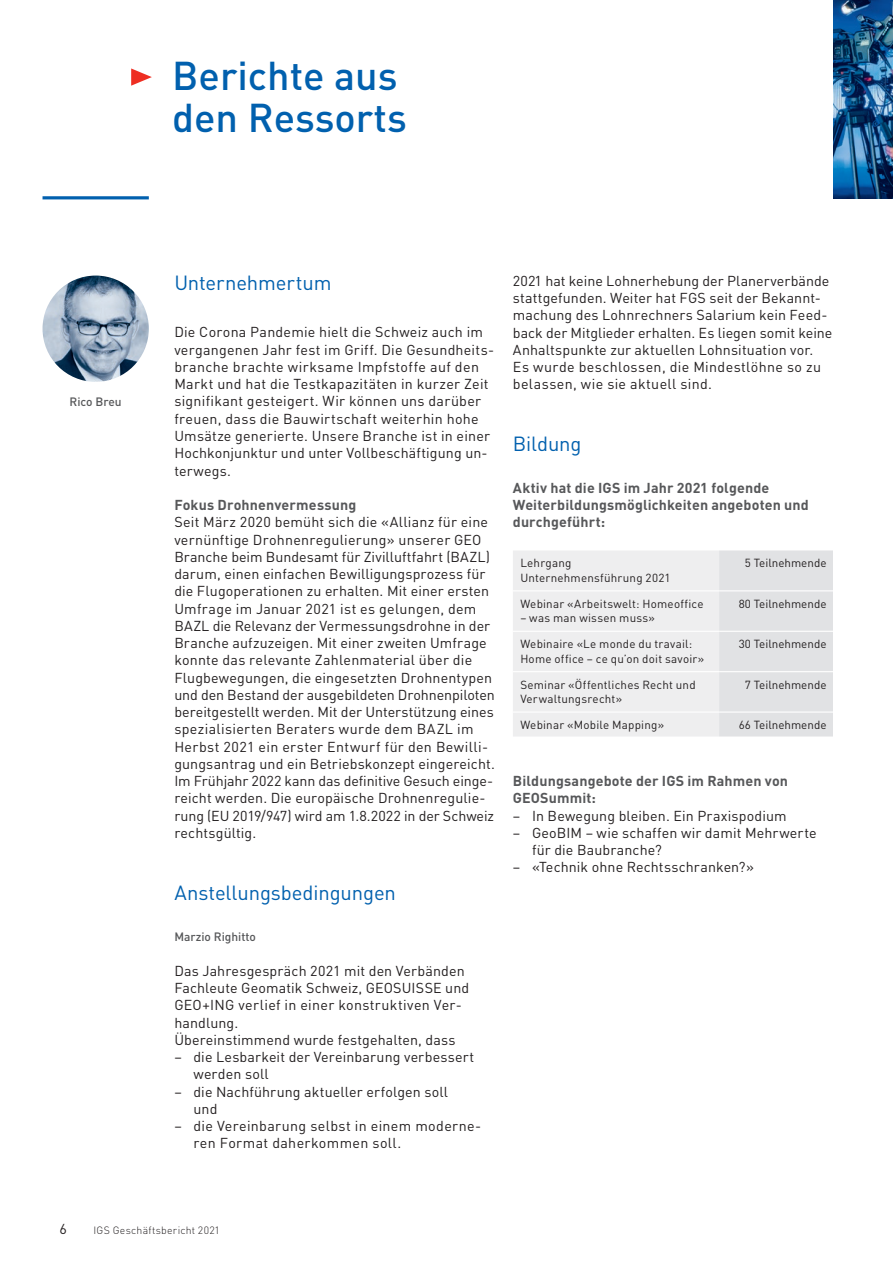
<style>
.page{position:relative;width:893px;height:1263px;background:#fff}
.page>*{position:absolute;margin:0;border:0;box-sizing:border-box;transform-origin:0 0}
.t1{font:500 39.75px/42px "DIN";color:#0160ae}
.t2{font:20.25px "DIN";letter-spacing:-.005em;color:#0160ae}
.t3{font:14.25px/17.2px "DIN";letter-spacing:.01em;color:#231f20}
.t4{font:700 14.25px/17.2px "DIN";letter-spacing:.01em;color:#57585a}
.t5{font:500 12px "DIN";color:#57585a}
.t6{font:11.7px/14.5px "DIN";letter-spacing:.015em;color:#231f20}
.t7{font:300 10.5px "DIN";letter-spacing:.025em;color:#231f20}
</style>
<div class="page">
<hr style="left:43px;top:196px;width:106px;height:3px;background:#0160ae">
<svg style="left:131px;top:68px;width:21px;height:18px"></svg>
<img style="left:43px;top:276px;width:106px;height:106px;border-radius:53px">
<svg style="left:513px;top:550px;width:320px;height:186px;background:#e9e9eb"></svg>
<hr style="left:513px;top:671px;width:206px;height:1px;background:#fff">
<hr style="left:719px;top:671px;width:115px;height:1px;background:#fff">
<hr style="left:513px;top:631px;width:206px;height:1px;background:#fff">
<hr style="left:719px;top:631px;width:115px;height:1px;background:#fff">
<hr style="left:513px;top:590px;width:206px;height:1px;background:#fff">
<hr style="left:719px;top:590px;width:115px;height:1px;background:#fff">
<hr style="left:513px;top:711px;width:206px;height:2px;background:#fff">
<hr style="left:719px;top:711px;width:115px;height:2px;background:#fff">
<img style="left:833px;top:0;width:60px;height:199px">
<h1 class="t1" style="left:172px;top:54px;width:236px">Berichte aus den Ressorts</h1>
<p class="t5" style="left:70px;top:394px;width:54px">Rico Breu</p>
<h2 class="t2" style="left:174px;top:270px;width:159px">Unternehmertum</h2>
<p class="t3" style="left:174px;top:323px;width:321px">Die Corona Pandemie hielt die Schweiz auch im vergangenen Jahr fest im Griff. Die Gesundheits&shy;branche brachte wirksame Impfstoffe auf den Markt und hat die Testkapazitäten in kurzer Zeit signifikant gesteigert. Wir können uns darüber freuen, dass die Bauwirtschaft weiterhin hohe Umsätze generierte. Unsere Branche ist in einer Hochkonjunktur und unter Vollbeschäftigung un&shy;terwegs.</p>
<p class="t4" style="left:174px;top:496px;width:183px">Fokus Drohnenvermessung</p>
<p class="t3" style="left:174px;top:513px;width:322px">Seit März 2020 bemüht sich die «Allianz für eine vernünftige Drohnenregulierung» unserer GEO Branche beim Bundesamt für Zivilluftfahrt (BAZL) darum, einen einfachen Bewilligungsprozess für die Flugoperationen zu erhalten. Mit einer ersten Umfrage im Januar 2021 ist es gelungen, dem BAZL die Relevanz der Vermessungsdrohne in der Branche aufzuzeigen. Mit einer zweiten Umfrage konnte das relevante Zahlenmaterial über die Flugbewegungen, die eingesetzten Drohnentypen und den Bestand der ausgebildeten Drohnenpiloten bereitgestellt werden. Mit der Unterstützung eines spezialisierten Beraters wurde dem BAZL im Herbst 2021 ein erster Entwurf für den Bewilli&shy;gungsantrag und ein Betriebskonzept eingereicht.<br>Im Frühjahr 2022 kann das definitive Gesuch einge&shy;reicht werden. Die europäische Drohnenregulie&shy;rung (EU 2019/947) wird am 1.8.2022 in der Schweiz rechtsgültig.</p>
<h2 class="t2" style="left:174px;top:880px;width:223px">Anstellungsbedingungen</h2>
<p class="t5" style="left:174px;top:929px;width:83px">Marzio Righitto</p>
<p class="t3" style="left:174px;top:962px;width:296px">Das Jahresgespräch 2021 mit den Verbänden Fachleute Geomatik Schweiz, GEOSUISSE und GEO+ING verlief in einer konstruktiven Ver&shy;handlung.<br>Übereinstimmend wurde festgehalten, dass</p>
<p class="t3" style="left:193px;top:1048px;width:282px;text-indent:-19px">– die Lesbarkeit der Vereinbarung verbessert werden soll</p>
<p class="t3" style="left:193px;top:1082px;width:256px;text-indent:-19px">– die Nachführung aktueller erfolgen soll und</p>
<p class="t3" style="left:193px;top:1117px;width:289px;text-indent:-19px">– die Vereinbarung selbst in einem moderne&shy;ren Format daherkommen soll.</p>
<p class="t3" style="left:513px;top:272px;width:321px">2021 hat keine Lohnerhebung der Planerverbände stattgefunden. Weiter hat FGS seit der Bekannt&shy;machung des Lohnrechners Salarium kein Feed&shy;back der Mitglieder erhalten. Es liegen somit keine Anhaltspunkte zur aktuellen Lohnsituation vor.<br>Es wurde beschlossen, die Mindestlöhne so zu belassen, wie sie aktuell sind.</p>
<h2 class="t2" style="left:513px;top:431px;width:70px">Bildung</h2>
<p class="t4" style="left:513px;top:478px;width:297px">Aktiv hat die IGS im Jahr 2021 folgende<br>Weiterbildungsmöglichkeiten angeboten und durchgeführt:</p>
<p class="t6" style="left:520px;top:556px;width:152px">Lehrgang<br>Unternehmensführung 2021</p>
<p class="t6" style="left:745px;top:556px;width:83px">5 Teilnehmende</p>
<p class="t6" style="left:520px;top:596px;width:185px">Webinar «Arbeitswelt: Homeoffice</p>
<p class="t6" style="left:520px;top:611px;width:136px">– was man wissen muss»</p>
<p class="t6" style="left:739px;top:596px;width:89px">80 Teilnehmende</p>
<p class="t6" style="left:520px;top:636px;width:186px">Webinaire «Le monde du travail:<br>Home office – ce qu’on doit savoir»</p>
<p class="t6" style="left:739px;top:636px;width:89px">30 Teilnehmende</p>
<p class="t6" style="left:520px;top:677px;width:177px">Seminar «Öffentliches Recht und<br>Verwaltungsrecht»</p>
<p class="t6" style="left:745px;top:677px;width:83px">7 Teilnehmende</p>
<p class="t6" style="left:520px;top:717px;width:145px">Webinar «Mobile Mapping»</p>
<p class="t6" style="left:739px;top:717px;width:89px">66 Teilnehmende</p>
<p class="t4" style="left:513px;top:772px;width:277px">Bildungsangebote der IGS im Rahmen von<br>GEOSummit:</p>
<p class="t3" style="left:513px;top:806px;width:275px">– In Bewegung bleiben. Ein Praxispodium</p>
<p class="t3" style="left:532px;top:824px;width:286px;text-indent:-19px">– GeoBIM – wie schaffen wir damit Mehrwerte für die Baubranche?</p>
<p class="t3" style="left:513px;top:858px;width:243px">– «Technik ohne Rechtsschranken?»</p>
<p class="t3" style="left:60px;top:1220px;width:9px">6</p>
<p class="t7" style="left:94px;top:1224px;width:128px">IGS Geschäftsbericht 2021</p>
</div>
